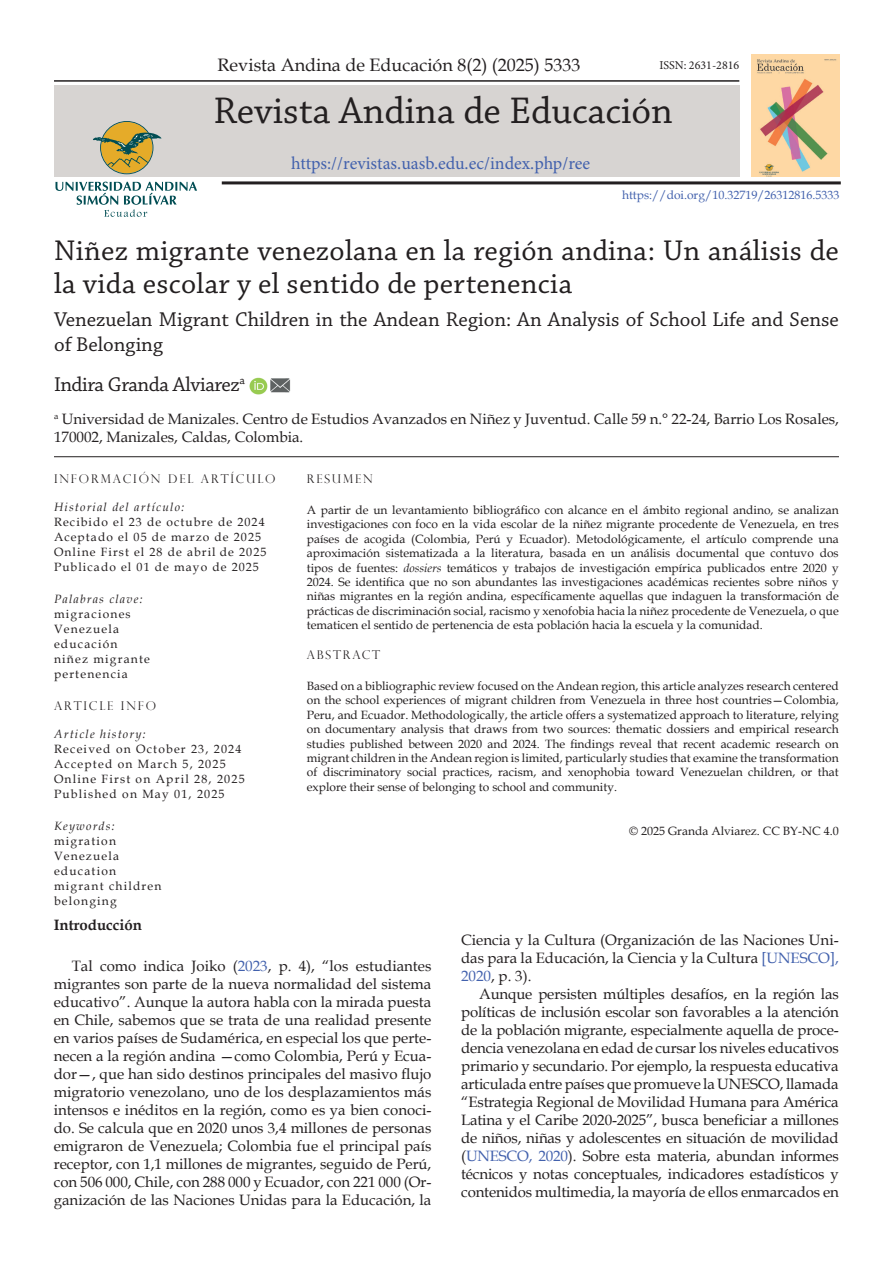
<style>
.page{position:relative;width:893px;height:1263px;background:#fff}
.page>*{position:absolute;margin:0;border:0;box-sizing:border-box;transform-origin:0 0}
.t1{font:39px "Chaparral Pro";color:#231f20}
.t2{font:30px/33px "Chaparral Pro";letter-spacing:.01em;color:#231f20}
.t3{font:21px/25.2px "Chaparral Pro";color:#231f20}
.t4{font:21px "Chaparral Pro";letter-spacing:-.02em;color:#231f20}
.t5{font:18px "Minion Pro";color:#4261ad}
.t6{font:18px "Book Antiqua";color:#231f20}
.t7{font:15px/18px "Book Antiqua";color:#231f20;text-align:justify}
.t8{font:700 15px "Book Antiqua";color:#231f20}
.t9{font:12px/15px "Book Antiqua";letter-spacing:.09em;color:#231f20}
.t10{font:italic 12px "Book Antiqua";letter-spacing:.1em;color:#231f20}
.t11{font:300 12px "Perpetua Titling";letter-spacing:.15em;color:#231f20}
.t12{font:12px "Book Antiqua";color:#4261ad}
.t13{font:12px "Book Antiqua";color:#231f20}
.t14{font:12px "Minion Pro";color:#231f20}
.s1{font-style:italic}
.s2{color:#4261ad}
</style>
<div class="page">
<div style="left:54px;top:85px;width:685px;height:92px;background:#d7d4d2"></div>
<hr style="left:222px;top:181px;width:619px;height:3px;background:#231f20">
<hr style="left:54px;top:80px;width:685px;height:2px;background:#231f20">
<img style="left:751px;top:54px;width:88px;height:123px">
<svg style="left:56px;top:182px;width:141px;height:35px"></svg>
<svg style="left:93px;top:121px;width:69px;height:53px"></svg>
<hr style="left:54px;top:456px;width:785px;height:1px;background:#231f20">
<img style="left:249px;top:377px;width:41px;height:17px">
<h3 class="t6" style="left:218px;top:52px;width:364px">Revista Andina de Educación 8(2) (2025) 5333</h3>
<p class="t14" style="left:659px;top:58px;width:81px">ISSN: 2631-2816</p>
<h1 class="t1" style="left:213px;top:89px;width:461px">Revista Andina de Educación</h1>
<h3 class="t5" style="left:291px;top:152px;width:300px">https://revistas.uasb.edu.ec/index.php/ree</h3>
<p class="t12" style="left:622px;top:187px;width:219px">https://doi.org/10.32719/26312816.5333</p>
<h2 class="t2" style="left:54px;top:235px;width:786px">Niñez migrante venezolana en la región andina: Un análisis de la vida escolar y el sentido de pertenencia</h2>
<h3 class="t3" style="left:54px;top:307px;width:786px">Venezuelan Migrant Children in the Andean Region: An Analysis of School Life and Sense of Belonging</h3>
<h3 class="t4" style="left:54px;top:373px;width:193px">Indira Granda Alviarez<sup>a</sup></h3>
<p class="t7" style="left:54px;top:410px;width:786px"><sup>a</sup> Universidad de Manizales. Centro de Estudios Avanzados en Niñez y Juventud. Calle 59 n.° 22-24, Barrio Los Rosales,<br>170002, Manizales, Caldas, Colombia.</p>
<p class="t11" style="left:307px;top:471px;width:67px">RESUMEN</p>
<p class="t9" style="left:307px;top:502px;width:533px;line-height:14.4px;text-align:justify">A partir de un levantamiento bibliográfico con alcance en el ámbito regional andino, se analizan investigaciones con foco en la vida escolar de la niñez migrante procedente de Venezuela, en tres países de acogida (Colombia, Perú y Ecuador). Metodológicamente, el artículo comprende una aproximación sistematizada a la literatura, basada en un análisis documental que contuvo dos tipos de fuentes: <span class="s1">dossiers</span> temáticos y trabajos de investigación empírica publicados entre 2020 y 2024. Se identifica que no son abundantes las investigaciones académicas recientes sobre niños y niñas migrantes en la región andina, específicamente aquellas que indaguen la transformación de prácticas de discriminación social, racismo y xenofobia hacia la niñez procedente de Venezuela, o que tematicen el sentido de pertenencia de esta población hacia la escuela y la comunidad.</p>
<p class="t11" style="left:307px;top:647px;width:75px">ABSTRACT</p>
<p class="t9" style="left:307px;top:678px;width:533px;line-height:14.5px;text-align:justify">Based on a bibliographic review focused on the Andean region, this article analyzes research centered on the school experiences of migrant children from Venezuela in three host countries—Colombia, Peru, and Ecuador. Methodologically, the article offers a systematized approach to literature, relying on documentary analysis that draws from two sources: thematic dossiers and empirical research studies published between 2020 and 2024. The findings reveal that recent academic research on migrant children in the Andean region is limited, particularly studies that examine the transformation of discriminatory social practices, racism, and xenophobia toward Venezuelan children, or that explore their sense of belonging to school and community.</p>
<p class="t13" style="left:629px;top:823px;width:211px">© 2025 Granda Alviarez. CC BY-NC 4.0</p>
<p class="t11" style="left:54px;top:471px;width:223px">INFORMACIÓN DEL ARTÍCULO</p>
<p class="t10" style="left:54px;top:498px;width:132px">Historial del artículo:</p>
<p class="t9" style="left:54px;top:514px;width:214px">Recibido el 23 de octubre de 2024<br>Aceptado el 05 de marzo de 2025<br>Online First el 28 de abril de 2025<br>Publicado el 01 de mayo de 2025</p>
<p class="t10" style="left:54px;top:590px;width:90px">Palabras clave:</p>
<p class="t9" style="left:54px;top:606px;width:97px">migraciones<br>Venezuela educación niñez migrante pertenencia</p>
<p class="t11" style="left:54px;top:698px;width:104px">ARTICLE INFO</p>
<p class="t10" style="left:54px;top:725px;width:93px">Article history:</p>
<p class="t9" style="left:54px;top:741px;width:192px">Received on October 23, 2024<br>Accepted on March 5, 2025<br>Online First on April 28, 2025<br>Published on May 01, 2025</p>
<p class="t10" style="left:54px;top:817px;width:62px">Keywords:</p>
<p class="t9" style="left:54px;top:833px;width:109px">migration<br>Venezuela education migrant children belonging</p>
<p class="t8" style="left:54px;top:915px;width:90px">Introducción</p>
<p class="t7" style="left:54px;top:957px;width:379px;text-indent:18px">Tal como indica Joiko (<span class="s2">2023</span>, p. 4), “los estudiantes migrantes son parte de la nueva normalidad del sistema educativo”. Aunque la autora habla con la mirada puesta en Chile, sabemos que se trata de una realidad presente en varios países de Sudamérica, en especial los que perte&shy;necen a la región andina —como Colombia, Perú y Ecua&shy;dor—, que han sido destinos principales del masivo flujo migratorio venezolano, uno de los desplazamientos más intensos e inéditos en la región, como es ya bien conoci&shy;do. Se calcula que en 2020 unos 3,4 millones de personas emigraron de Venezuela; Colombia fue el principal país receptor, con 1,1 millones de migrantes, seguido de Perú, con 506 000, Chile, con 288 000 y Ecuador, con 221 000 (Or&shy;ganización de las Naciones Unidas para la Educación, la</p>
<p class="t7" style="left:461px;top:930px;width:379px">Ciencia y la Cultura (Organización de las Naciones Uni&shy;das para la Educación, la Ciencia y la Cultura <span class="s2">[UNESCO], 2020</span>, p. 3).</p>
<p class="t7" style="left:461px;top:984px;width:379px;text-indent:18px">Aunque persisten múltiples desafíos, en la región las políticas de inclusión escolar son favorables a la atención de la población migrante, especialmente aquella de proce&shy;dencia venezolana en edad de cursar los niveles educativos primario y secundario. Por ejemplo, la respuesta educativa articulada entre países que promueve la UNESCO, llamada “Estrategia Regional de Movilidad Humana para América Latina y el Caribe 2020-2025”, busca beneficiar a millones de niños, niñas y adolescentes en situación de movilidad (<span class="s2">UNESCO, 2020</span>). Sobre esta materia, abundan informes técnicos y notas conceptuales, indicadores estadísticos y contenidos multimedia, la mayoría de ellos enmarcados en</p>
</div>
